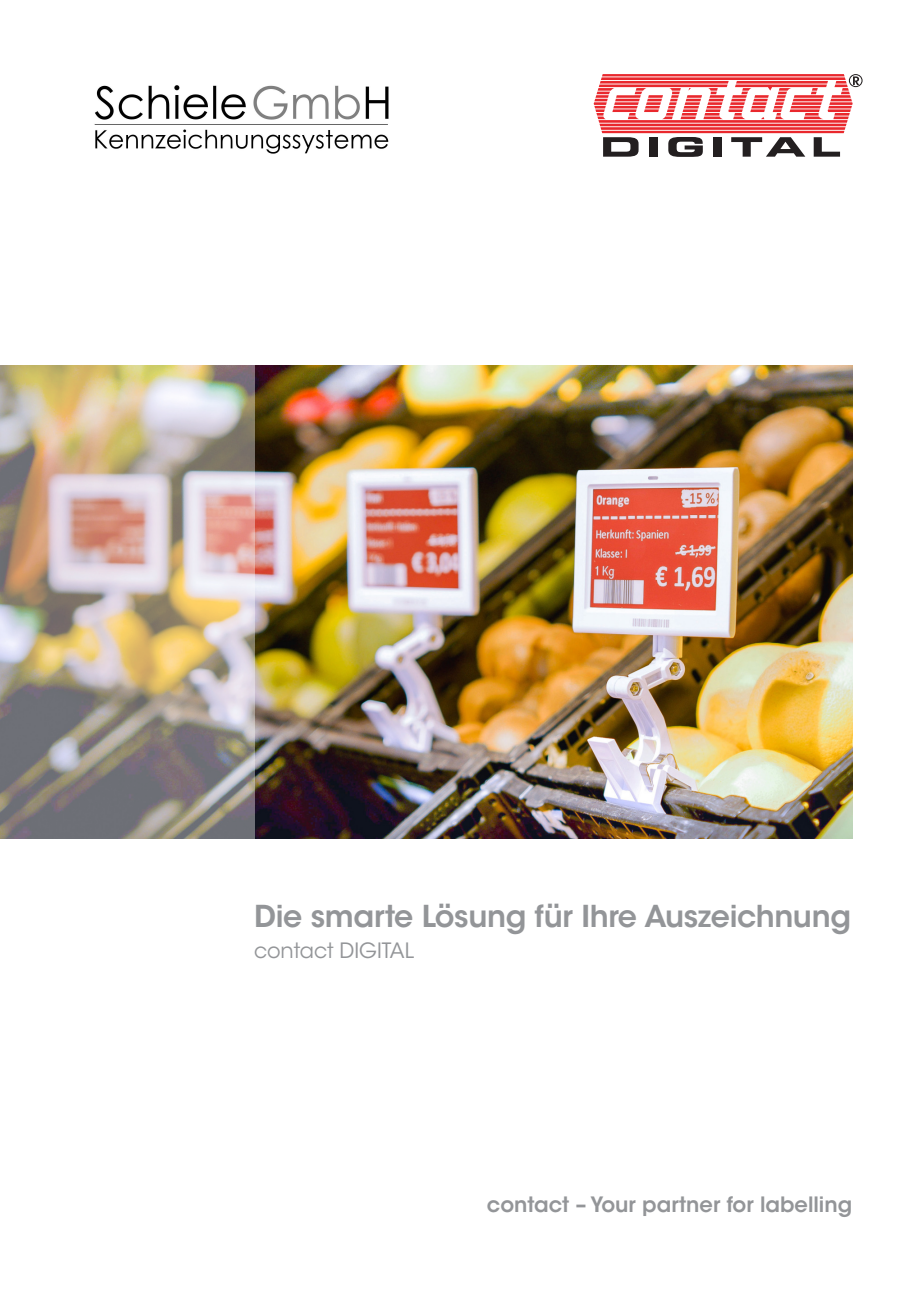
<style>
.page{position:relative;width:919px;height:1289px;background:#fff}
.page>*{position:absolute;margin:0;border:0;box-sizing:border-box;transform-origin:0 0}
.t1{font:600 30px "ITC Avant Garde Std";letter-spacing:-.01em;color:#939598}
.t2{font:600 21px "ITC Avant Garde Std";color:#939598}
.t3{font:21px "ITC Avant Garde Std";color:#939598}
</style>
<div class="page">
<img style="left:254px;top:366px;width:598px;height:472px">
<img style="left:0;top:366px;width:254px;height:473px">
<svg style="left:593px;top:74px;width:269px;height:83px"></svg>
<img style="left:94px;top:85px;width:295px;height:69px">
<p class="t1" style="left:254px;top:903px;width:598px">Die smarte Lösung für Ihre Auszeichnung</p>
<p class="t3" style="left:254px;top:939px;width:161px">contact DIGITAL</p>
<p class="t2" style="left:487px;top:1195px;width:367px">contact – Your partner for labelling</p>
</div>
